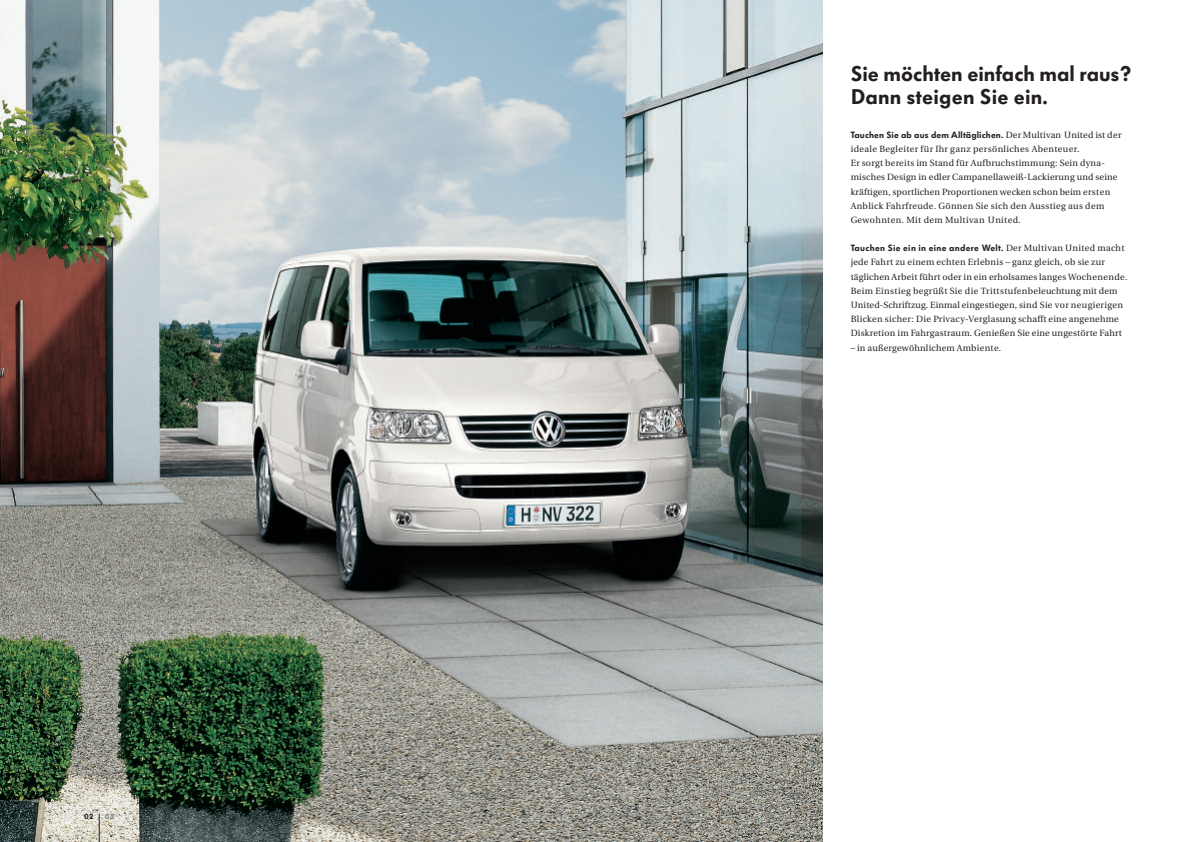
<style>
.page{position:relative;width:1191px;height:842px;background:#fff}
.page>*{position:absolute;margin:0;border:0;box-sizing:border-box;transform-origin:0 0}
.t1{font:900 21px/22.7px "VW Headline";color:#231f20}
.t2{font:9px/14.2px "VW Utopia";letter-spacing:.02em;color:#231f20}
.t3{font:900 9px "VW Headline";letter-spacing:.02em;color:#231f20}
.t4{font:900 7.5px "VW Headline";color:#231f20}
.t5{font:900 7.5px "VW Headline";color:#808285}
.s1{font-family:"VW Utopia";font-weight:400}
</style>
<div class="page">
<img style="left:0;top:0;width:822px;height:842px">
<svg style="left:99px;top:814px;width:1px;height:28px"></svg>
<p class="t4" style="left:84px;top:814px;width:11px">02</p>
<p class="t5" style="left:105px;top:814px;width:11px">03</p>
<h1 class="t1" style="left:850px;top:64px;width:282px">Sie möchten einfach mal raus?<br>Dann steigen Sie ein.</h1>
<p class="t3" style="left:850px;top:131px;width:272px">Tauchen Sie ab aus dem Alltäglichen. <span class="s1">Der Multivan United ist der</span></p>
<p class="t2" style="left:850px;top:143px;width:268px">ideale Begleiter für Ihr ganz persönliches Abenteuer.<br>Er sorgt bereits im Stand für Aufbruchstimmung: Sein dyna&shy;misches Design in edler Campanellaweiß-Lackierung und seine kräftigen, sportlichen Proportionen wecken schon beim ersten Anblick Fahrfreude. Gönnen Sie sich den Ausstieg aus dem Gewohnten. Mit dem Multivan United.</p>
<p class="t3" style="left:850px;top:244px;width:275px">Tauchen Sie ein in eine andere Welt. <span class="s1">Der Multivan United macht</span></p>
<p class="t2" style="left:850px;top:256px;width:278px">jede Fahrt zu einem echten Erlebnis – ganz gleich, ob sie zur täglichen Arbeit führt oder in ein erholsames langes Wochenende.<br>Beim Einstieg begrüßt Sie die Trittstufenbeleuchtung mit dem United-Schriftzug. Einmal eingestiegen, sind Sie vor neugierigen Blicken sicher: Die Privacy-Verglasung schafft eine angenehme Diskretion im Fahrgastraum. Genießen Sie eine ungestörte Fahrt</p>
<p class="t2" style="left:850px;top:341px;width:152px">– in außergewöhnlichem Ambiente.</p>
</div>
